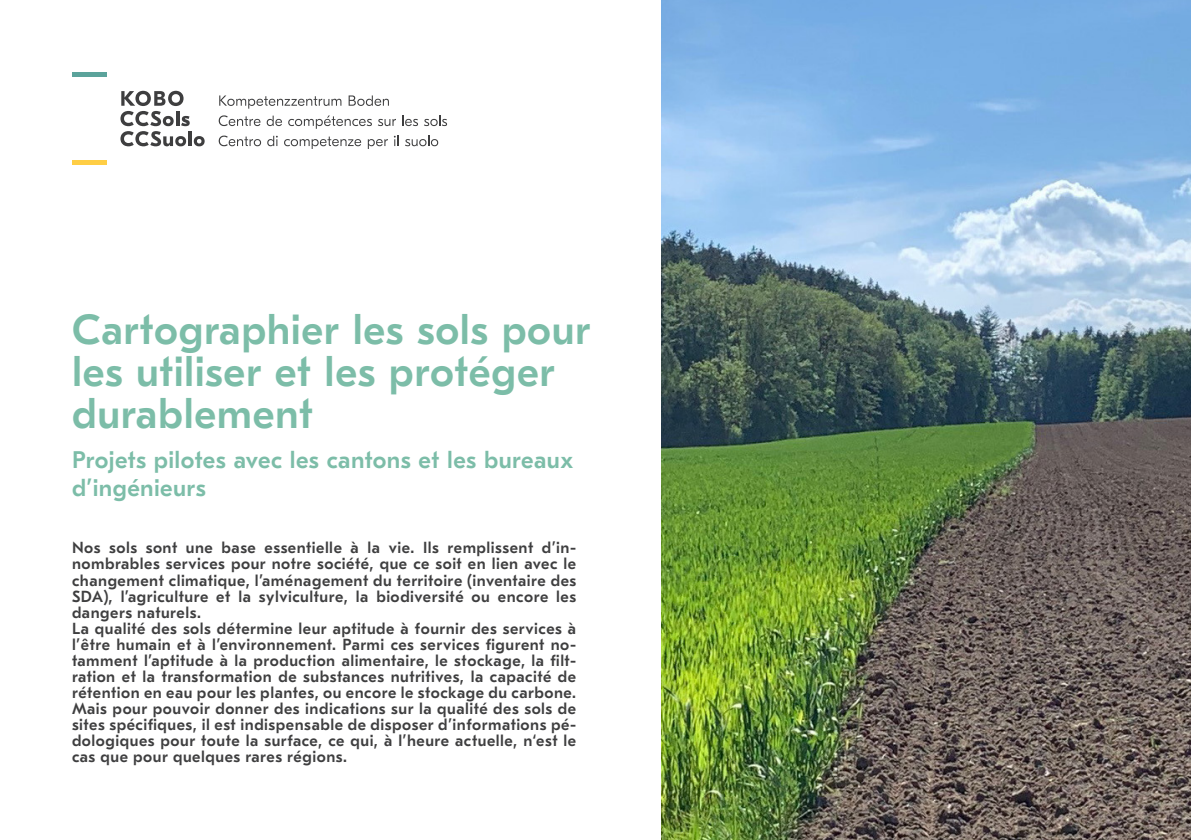
<style>
.page{position:relative;width:1191px;height:840px;background:#fff}
.page>*{position:absolute;margin:0;border:0;box-sizing:border-box;transform-origin:0 0}
._04_Seitentitel{font:500 42px "GT Eesti Text";letter-spacing:.015em;color:#7cbda8}
._04_Seitentitel-2{font:500 24px "GT Eesti Text";letter-spacing:.015em;color:#7cbda8}
.t1{font:500 16px/16px "GT Eesti Text";letter-spacing:.03em;color:#3e3e3f;text-align:justify}
</style>
<div class="page">
<svg style="left:120px;top:91px;width:85px;height:55px"></svg>
<hr style="left:72px;top:72px;width:35px;height:4px;background:#5ba39b">
<hr style="left:72px;top:161px;width:35px;height:4px;background:#ffce45">
<svg style="left:219px;top:95px;width:122px;height:14px"></svg>
<svg style="left:348px;top:95px;width:41px;height:11px"></svg>
<svg style="left:219px;top:115px;width:41px;height:11px"></svg>
<svg style="left:267px;top:116px;width:15px;height:10px"></svg>
<svg style="left:288px;top:115px;width:84px;height:14px"></svg>
<svg style="left:378px;top:119px;width:18px;height:7px"></svg>
<svg style="left:402px;top:116px;width:16px;height:10px"></svg>
<svg style="left:424px;top:116px;width:23px;height:10px"></svg>
<svg style="left:219px;top:135px;width:42px;height:11px"></svg>
<svg style="left:267px;top:136px;width:11px;height:10px"></svg>
<svg style="left:284px;top:136px;width:77px;height:13px"></svg>
<svg style="left:368px;top:139px;width:20px;height:10px"></svg>
<svg style="left:394px;top:136px;width:4px;height:10px"></svg>
<svg style="left:405px;top:136px;width:33px;height:10px"></svg>
<img style="left:661px;top:0;width:530px;height:839px">
<p class="_04_Seitentitel" style="left:72px;top:306px;width:520px">Cartographier les sols pour</p>
<p class="_04_Seitentitel" style="left:72px;top:348px;width:484px">les utiliser et les protéger</p>
<p class="_04_Seitentitel" style="left:72px;top:390px;width:242px">durablement</p>
<p class="_04_Seitentitel-2" style="left:72px;top:446px;width:502px">Projets pilotes avec les cantons et les bureaux</p>
<p class="_04_Seitentitel-2" style="left:72px;top:474px;width:135px">d’ingénieurs</p>
<p class="t1" style="left:72px;top:540px;width:506px">Nos sols sont une base essentielle à la vie. Ils remplissent d’in&shy;nombrables services pour notre société, que ce soit en lien avec le changement climatique, l’aménagement du territoire (inventaire des SDA), l’agriculture et la sylviculture, la biodiversité ou encore les dangers naturels.</p>
<p class="t1" style="left:72px;top:620px;width:506px">La qualité des sols détermine leur aptitude à fournir des services à l’être humain et à l’environnement. Parmi ces services figurent no&shy;tamment l’aptitude à la production alimentaire, le stockage, la filt&shy;ration et la transformation de substances nutritives, la capacité de rétention en eau pour les plantes, ou encore le stockage du carbone.<br>Mais pour pouvoir donner des indications sur la qualité des sols de sites spécifiques, il est indispensable de disposer d’informations pé&shy;dologiques pour toute la surface, ce qui, à l’heure actuelle, n‘est le cas que pour quelques rares régions.</p>
</div>
